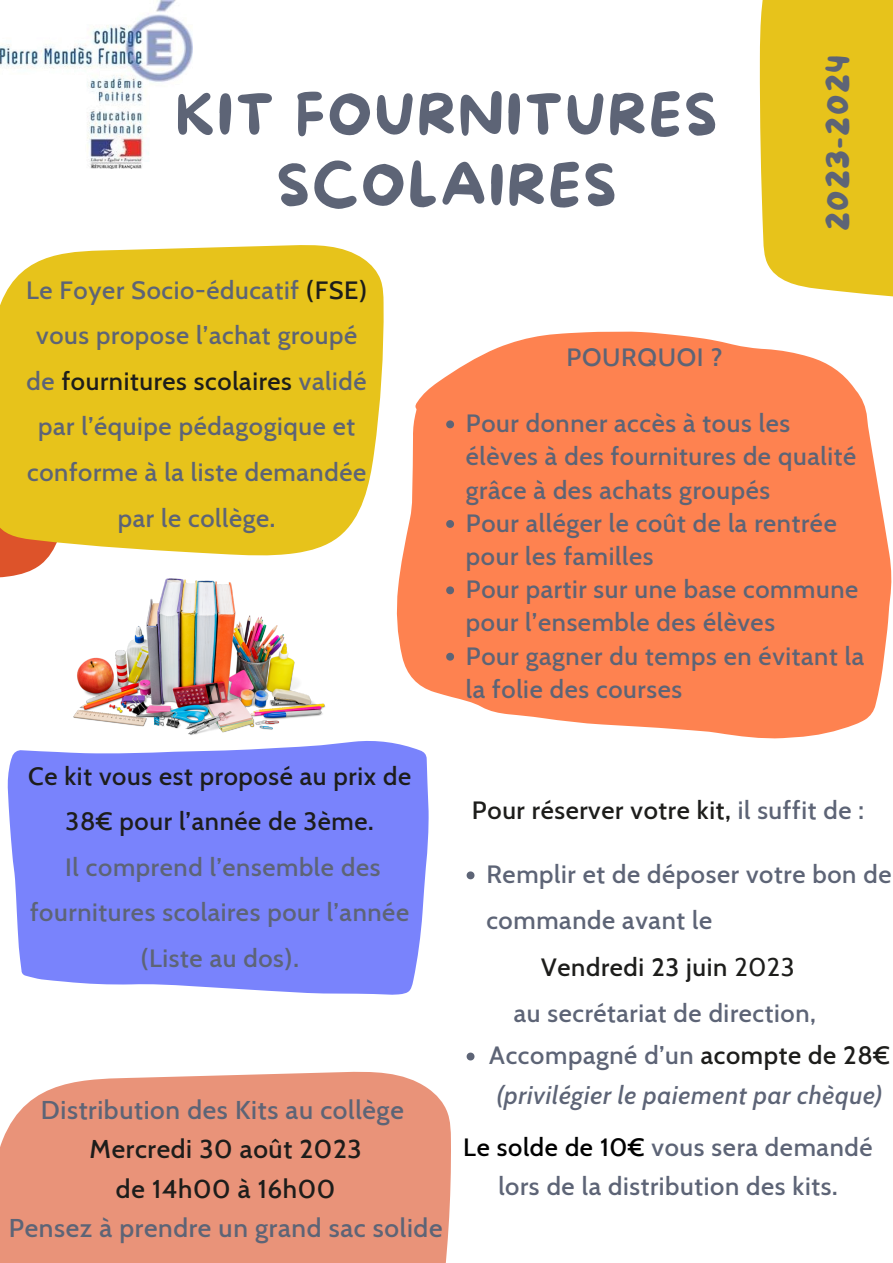
<style>
.page{position:relative;width:893px;height:1263px;background:#fff}
.page>*{position:absolute;margin:0;border:0;box-sizing:border-box;transform-origin:0 0}
.t1{font:57.3px/70.7px "More Sugar";letter-spacing:.04em;color:#5d6476;text-align:center}
.t2{font:32.62px "More Sugar";letter-spacing:.04em;color:#5d6476}
.t3{font:500 26.25px "Cabin";letter-spacing:.025em;color:#5d6476}
.t4{font:500 26.25px "Cabin";letter-spacing:.025em;color:#1d1d1b}
.t5{font:500 25.5px/45.6px "Cabin";letter-spacing:.025em;color:#5d6476}
.t6{font:500 25.5px/45.6px "Cabin";letter-spacing:.025em;color:#1d1d1b;text-align:center}
.t7{font:italic 500 25.5px/39.4px "Cabin";letter-spacing:.025em;color:#5d6476}
.s1{color:#1d1d1b}
.s2{color:#5d6476}
.s3{font-weight:400}
.s4{font-style:normal}
.s5{font-style:normal;color:#1d1d1b}
.s6{color:#000}
</style>
<div class="page">
<svg style="left:0;top:557px;width:48px;height:21px"></svg>
<svg style="left:0;top:245px;width:384px;height:312px;background:#e8c62a"></svg>
<img style="left:73px;top:579px;width:252px;height:156px">
<div style="left:759px;top:0;width:134px;height:297px;background:#e7c31b"></div>
<div style="left:0;top:1072px;width:451px;height:191px;background:#e99379"></div>
<img style="left:0;top:0;width:192px;height:168px">
<svg style="left:396px;top:331px;width:496px;height:408px;background:#fe9267"></svg>
<svg style="left:446px;top:420px;width:8px;height:8px"></svg>
<svg style="left:446px;top:520px;width:8px;height:8px"></svg>
<svg style="left:446px;top:586px;width:8px;height:8px"></svg>
<svg style="left:446px;top:653px;width:8px;height:8px"></svg>
<svg style="left:7px;top:741px;width:422px;height:254px;background:#848dfc"></svg>
<svg style="left:466px;top:871px;width:8px;height:8px"></svg>
<svg style="left:466px;top:1052px;width:8px;height:8px"></svg>
<p class="t1" style="left:176px;top:82px;width:543px">KIT FOURNITURES<br>SCOLAIRES</p>
<p class="t2" style="left:819px;top:231px;width:178px;rotate:-90deg">2023-2024</p>
<p class="t5" style="left:26px;top:267px;width:343px;text-align:center">Le Foyer Socio-éducatif <span class="s1">(FSE) </span>vous propose l’achat groupé de <span class="s1">fournitures scolaires</span> validé par l’équipe pédagogique et conforme à la liste demandée par le collège.</p>
<p class="t5" style="left:566px;top:334px;width:157px">POURQUOI ?</p>
<p class="t5" style="left:466px;top:407px;width:392px;line-height:33.2px">Pour donner accès à tous les élèves à des fournitures de qualité grâce à des achats groupés</p>
<p class="t5" style="left:466px;top:506px;width:372px;line-height:33.2px">Pour alléger le coût de la rentrée pour les familles</p>
<p class="t5" style="left:466px;top:572px;width:394px;line-height:33.2px">Pour partir sur une base commune pour l’ensemble des élèves</p>
<p class="t5" style="left:466px;top:639px;width:400px;line-height:33.2px">Pour gagner du temps en évitant la la folie des courses</p>
<p class="t6" style="left:28px;top:753px;width:384px">Ce kit vous est proposé au prix de<br>38€ pour l’année de 3ème.</p>
<p class="t5" style="left:30px;top:844px;width:380px;text-align:center">Il comprend l’ensemble des fournitures scolaires pour l’année (Liste au dos).</p>
<p class="t5" style="left:486px;top:851px;width:407px;line-height:46.1px">Remplir et de déposer votre bon de commande avant le</p>
<p class="t6" style="left:472px;top:787px;width:393px">Pour réserver votre kit, <span class="s2">il suffit de :</span></p>
<p class="t6" style="left:541px;top:943px;width:255px">Vendredi 23 juin <span class="s3">2023</span></p>
<p class="t5" style="left:513px;top:990px;width:304px">au secrétariat de direction,</p>
<p class="t3" style="left:41px;top:1094px;width:364px">Distribution des Kits au collège</p>
<p class="t4" style="left:90px;top:1133px;width:273px">Mercredi 30 août 2023</p>
<p class="t4" style="left:116px;top:1172px;width:221px">de 14h00 à 16h00</p>
<p class="t3" style="left:9px;top:1212px;width:435px">Pensez à prendre un grand sac solide</p>
<p class="t7" style="left:489px;top:1035px;width:402px"><span class="s4">Accompagné d’un</span> <span class="s5">acompte de 28€ </span>(privilégier le paiement par chèque)</p>
<p class="t5" style="left:463px;top:1127px;width:411px;line-height:39.4px;text-align:center"><span class="s6">Le solde de 10€</span> vous sera demandé lors de la distribution des kits.</p>
</div>
